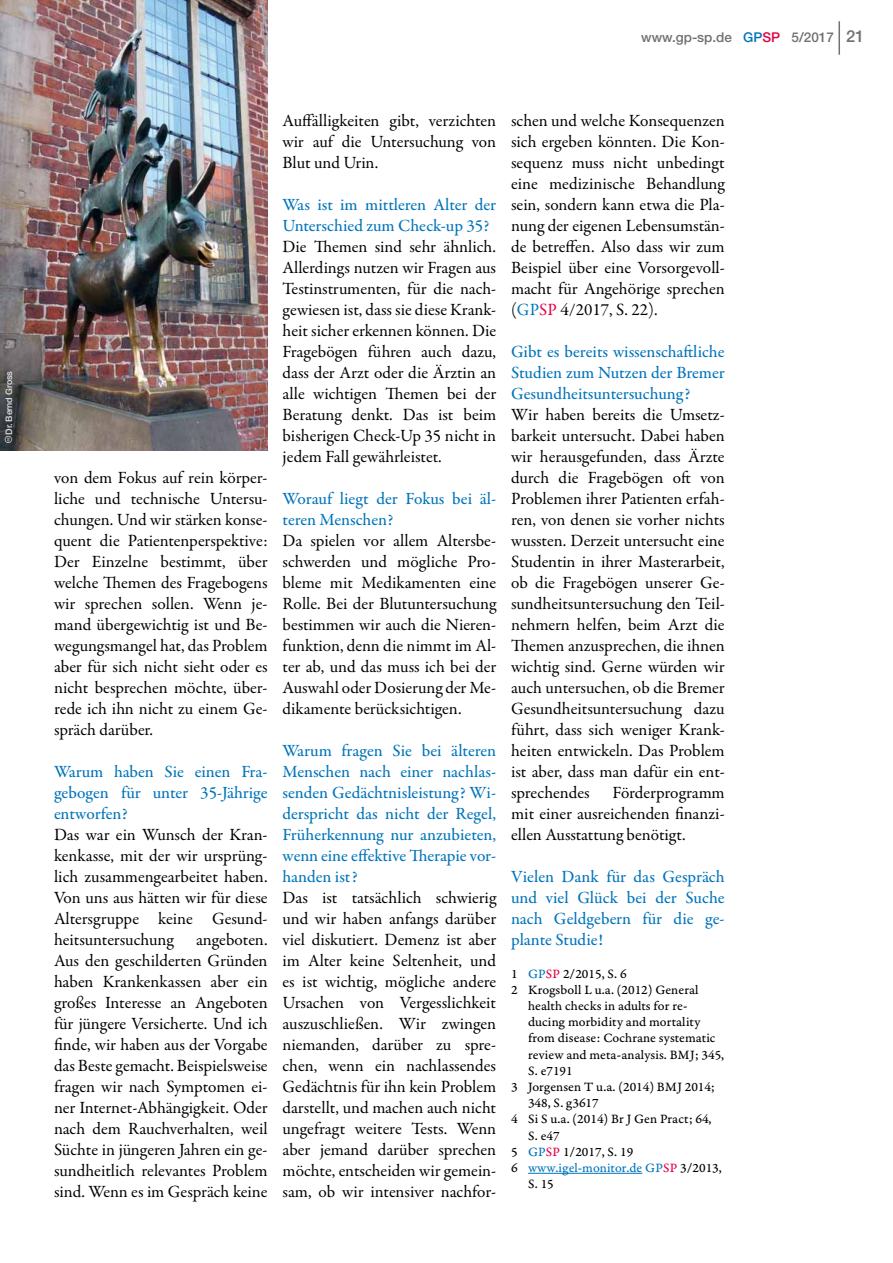
<style>
.page{position:relative;width:893px;height:1263px;background:#fff}
.page>*{position:absolute;margin:0;border:0;box-sizing:border-box;transform-origin:0 0}
.t1{font:17.25px/21px "Garamond Premr Pro";color:#000;text-align:justify}
.t2{font:500 17.25px/21px "Garamond Premr Pro";letter-spacing:-.005em;color:#0074bb;text-align:justify}
.t3{font:13.5px "Garamond Premr Pro Capt";color:#000}
.t4{font:13.5px "Garamond Premr Pro Capt";color:#0074bb}
.t5{font:500 13.5px "Helvetica Neue LT";color:#707172}
.t6{font:500 9px "Helvetica Neue LT";letter-spacing:-.02em;color:#e3e4e4}
.s1{color:#0074bb}
.s2{color:#e30045}
.s3{font-size:16.5px}
.s4{color:#000}
</style>
<div class="page">
<hr style="left:838px;top:21px;width:2px;height:34px;background:#707172">
<hr style="left:528px;top:1173px;width:114px;height:1px;background:#0074bb">
<img style="left:0;top:0;width:268px;height:451px">
<svg style="left:5px;top:435px;width:7px;height:8px"></svg>
<p class="t6" style="left:4px;top:435px;width:65px;rotate:-90deg">Dr. Bernd Gross</p>
<p class="t5" style="left:641px;top:29px;width:225px">www.gp-sp.de <span class="s1">GP</span><span class="s2">SP</span> 5/2017 <span class="s3">21</span></p>
<p class="t1" style="left:54px;top:467px;width:215px">von dem Fokus auf rein körper&shy;liche und technische Untersu&shy;chungen. Und wir stärken konse&shy;quent die Patientenperspektive:<br>Der Einzelne bestimmt, über welche Themen des Fragebogens wir sprechen sollen. Wenn je&shy;mand übergewichtig ist und Be&shy;wegungsmangel hat, das Problem aber für sich nicht sieht oder es nicht besprechen möchte, über&shy;rede ich ihn nicht zu einem Ge&shy;spräch darüber.</p>
<p class="t2" style="left:54px;top:761px;width:215px">Warum haben Sie einen Fra&shy;gebogen für unter 35-Jährige entworfen?</p>
<p class="t1" style="left:54px;top:824px;width:215px">Das war ein Wunsch der Kran&shy;kenkasse, mit der wir ursprüng&shy;lich zusammengearbeitet haben.<br>Von uns aus hätten wir für diese Altersgruppe keine Gesund&shy;heitsuntersuchung</p>
<p class="t1" style="left:54px;top:929px;width:215px;text-indent:142px">angeboten.<br>Aus den geschilderten Gründen haben Krankenkassen aber ein großes Interesse an Angeboten für jüngere Versicherte. Und ich finde, wir haben aus der Vorgabe das Beste gemacht. Beispielsweise fragen wir nach Symptomen ei&shy;ner Internet-Abhängigkeit. Oder nach dem Rauchverhalten, weil Süchte in jüngeren Jahren ein ge&shy;sundheitlich relevantes Problem sind. Wenn es im Gespräch keine</p>
<p class="t1" style="left:283px;top:110px;width:215px">Auffälligkeiten gibt, verzichten wir auf die Untersuchung von Blut und Urin.</p>
<p class="t2" style="left:283px;top:194px;width:215px">Was ist im mittleren Alter der<br>Unterschied zum Check-up 35?</p>
<p class="t1" style="left:283px;top:236px;width:215px">Die Themen sind sehr ähnlich.<br>Allerdings nutzen wir Fragen aus Testinstrumenten, für die nach&shy;gewiesen ist, dass sie diese Krank&shy;heit sicher erkennen können. Die Fragebögen führen auch dazu, dass der Arzt oder die Ärztin an alle wichtigen Themen bei der Beratung denkt. Das ist beim bisherigen Check-Up 35 nicht in jedem Fall gewährleistet.</p>
<p class="t2" style="left:283px;top:488px;width:215px">Worauf liegt der Fokus bei äl&shy;teren Menschen?</p>
<p class="t1" style="left:283px;top:530px;width:215px">Da spielen vor allem Altersbe&shy;schwerden und mögliche Pro&shy;bleme mit Medikamenten eine Rolle. Bei der Blutuntersuchung bestimmen wir auch die Nieren&shy;funktion, denn die nimmt im Al&shy;ter ab, und das muss ich bei der Auswahl oder Dosierung der Me&shy;dikamente berücksichtigen.</p>
<p class="t2" style="left:283px;top:740px;width:215px">Warum fragen Sie bei älteren Menschen nach einer nachlas&shy;senden Gedächtnisleistung? Wi&shy;derspricht das nicht der Regel, Früherkennung nur anzubieten, wenn eine effektive Therapie vor&shy;handen ist?</p>
<p class="t1" style="left:283px;top:887px;width:215px">Das ist tatsächlich schwierig und wir haben anfangs darüber viel diskutiert. Demenz ist aber im Alter keine Seltenheit, und es ist wichtig, mögliche andere Ursachen von Vergesslichkeit auszuschließen. Wir zwingen niemanden, darüber zu spre&shy;chen, wenn ein nachlassendes Gedächtnis für ihn kein Problem darstellt, und machen auch nicht ungefragt weitere Tests. Wenn aber jemand darüber sprechen möchte, entscheiden wir gemein&shy;sam, ob wir intensiver nachfor-</p>
<p class="t1" style="left:511px;top:110px;width:215px">schen und welche Konsequenzen sich ergeben könnten. Die Kon&shy;sequenz muss nicht unbedingt eine medizinische Behandlung sein, sondern kann etwa die Pla&shy;nung der eigenen Lebensumstän&shy;de betreffen. Also dass wir zum Beispiel über eine Vorsorgevoll&shy;macht für Angehörige sprechen (<span class="s1">GP</span><span class="s2">SP</span> 4/2017, S. 22).</p>
<p class="t2" style="left:511px;top:341px;width:215px">Gibt es bereits wissenschaftliche Studien zum Nutzen der Bremer Gesundheitsuntersuchung?</p>
<p class="t1" style="left:511px;top:404px;width:215px">Wir haben bereits die Umsetz&shy;barkeit untersucht. Dabei haben wir herausgefunden, dass Ärzte durch die Fragebögen oft von Problemen ihrer Patienten erfah&shy;ren, von denen sie vorher nichts wussten. Derzeit untersucht eine Studentin in ihrer Masterarbeit, ob die Fragebögen unserer Ge&shy;sundheitsuntersuchung den Teil&shy;nehmern helfen, beim Arzt die Themen anzusprechen, die ihnen wichtig sind. Gerne würden wir auch untersuchen, ob die Bremer Gesundheitsuntersuchung dazu führt, dass sich weniger Krank&shy;heiten entwickeln. Das Problem ist aber, dass man dafür ein ent&shy;sprechendes</p>
<p class="t1" style="left:511px;top:782px;width:215px;text-indent:101px">Förderprogramm mit einer ausreichenden finanzi&shy;ellen Ausstattung benötigt.</p>
<p class="t2" style="left:511px;top:866px;width:215px">Vielen Dank für das Gespräch und viel Glück bei der Suche nach Geldgebern für die ge&shy;plante Studie!</p>
<p class="t3" style="left:511px;top:965px;width:117px">1 <span class="s1">GP</span><span class="s2">SP</span> 2/2015, S. 6</p>
<p class="t3" style="left:511px;top:982px;width:189px">2 Krogsboll L u.a. (2012) General</p>
<p class="t3" style="left:528px;top:998px;width:161px">health checks in adults for re-</p>
<p class="t3" style="left:528px;top:1014px;width:174px">ducing morbidity and mortality</p>
<p class="t3" style="left:528px;top:1030px;width:189px">from disease: Cochrane systematic</p>
<p class="t3" style="left:528px;top:1046px;width:198px">review and meta-analysis. BMJ; 345,</p>
<p class="t3" style="left:528px;top:1063px;width:46px">S. e7191</p>
<p class="t3" style="left:511px;top:1079px;width:205px">3 Jorgensen T u.a. (2014) BMJ 2014;</p>
<p class="t3" style="left:528px;top:1095px;width:72px">348, S. g3617</p>
<p class="t3" style="left:511px;top:1111px;width:202px">4 Si S u.a. (2014) Br J Gen Pract; 64,</p>
<p class="t3" style="left:528px;top:1127px;width:33px">S. e47</p>
<p class="t3" style="left:511px;top:1144px;width:124px">5 <span class="s1">GP</span><span class="s2">SP</span> 1/2017, S. 19</p>
<p class="t4" style="left:511px;top:1160px;width:212px"><span class="s4">6</span> www.igel-monitor.de GP<span class="s2">SP</span> <span class="s4">3/2013,</span></p>
<p class="t3" style="left:528px;top:1176px;width:27px">S. 15</p>
</div>
